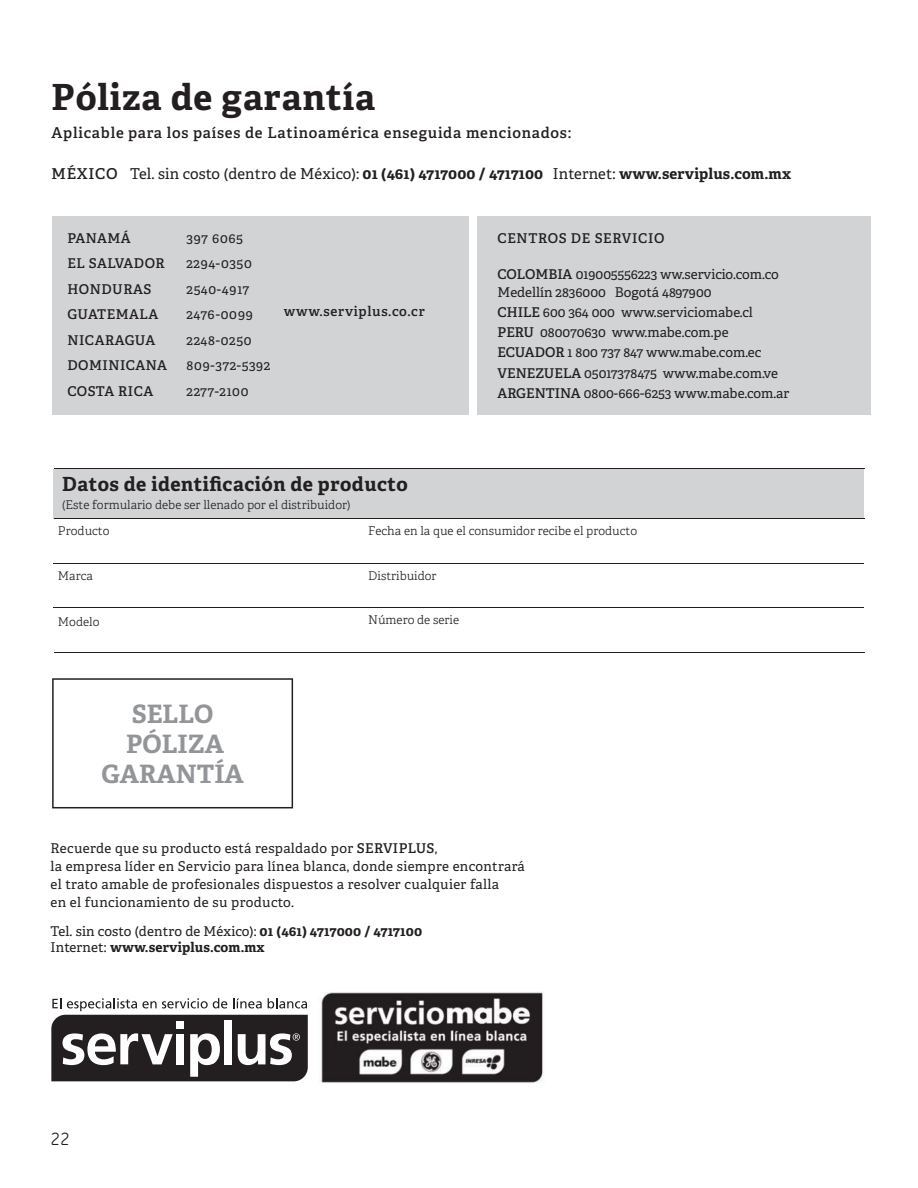
<style>
.page{position:relative;width:918px;height:1188px;background:#fff}
.page>*{position:absolute;margin:0;border:0;box-sizing:border-box;transform-origin:0 0}
.t1{font:700 36px "Adelle";letter-spacing:.025em;color:#231f20}
.t2{font:700 25.35px/30.5px "Adelle";color:#939598;text-align:center}
.t3{font:700 19.5px "Adelle";letter-spacing:.025em;color:#231f20}
.t4{font:18px "GE Inspira";color:#231f20}
.t5{font:700 15px "Adelle";letter-spacing:.01em;color:#231f20}
.t6{font:600 15px "Adelle";letter-spacing:.05em;color:#231f20}
.t7{font:13.5px/20.1px "Adelle";color:#231f20}
.t8{font:13.5px/18px "Adelle";letter-spacing:.025em;color:#231f20}
.t9{font:600 13.5px/25.5px "Adelle";letter-spacing:.035em;color:#231f20}
.t10{font:700 13.5px/16.5px "Adelle";letter-spacing:.01em;color:#231f20}
.t11{font:13.5px/25.5px "Adelle";letter-spacing:.045em;color:#231f20}
.t12{font:300 12px/25.2px "Adelle";color:#231f20}
.s1{font-weight:600}
.s2{font-weight:400}
</style>
<div class="page">
<div style="left:54px;top:469px;width:810px;height:50px;background:#d1d3d4"></div>
<hr style="left:54px;top:468px;width:767px;height:1px;background:#231f20">
<hr style="left:676px;top:468px;width:188px;height:1px;background:#231f20">
<hr style="left:54px;top:518px;width:767px;height:1px;background:#231f20">
<hr style="left:676px;top:518px;width:188px;height:1px;background:#231f20">
<hr style="left:54px;top:563px;width:810px;height:1px;background:#231f20">
<hr style="left:54px;top:608px;width:810px;height:1px;background:#231f20">
<hr style="left:54px;top:652px;width:810px;height:1px;background:#231f20">
<div style="left:52px;top:216px;width:819px;height:199px;background:#d1d3d4"></div>
<img style="left:321px;top:992px;width:223px;height:91px">
<svg style="left:51px;top:998px;width:257px;height:83px"></svg>
<div style="left:469px;top:192px;width:8px;height:228px;background:#fff"></div>
<svg style="left:52px;top:678px;width:241px;height:130px"></svg>
<h1 class="t1" style="left:52px;top:83px;width:325px">Póliza de garantía</h1>
<p class="t6" style="left:52px;top:127px;width:521px">Aplicable para los países de Latinoamérica enseguida mencionados:</p>
<p class="t5" style="left:52px;top:168px;width:741px"><span class="s1">MÉXICO</span> <span class="s2">Tel. sin costo (dentro de México):</span> 01 (461) 4717000 / 4717100 <span class="s2">Internet:</span> www.serviplus.com.mx</p>
<p class="t9" style="left:67px;top:226px;width:101px">PANAMÁ<br>EL SALVADOR<br>HONDURAS<br>GUATEMALA<br>NICARAGUA<br>DOMINICANA<br>COSTA RICA</p>
<p class="t11" style="left:187px;top:226px;width:85px">397 6065<br>2294-0350<br>2540-4917<br>2476-0099<br>2248-0250<br>809-372-5392<br>2277-2100</p>
<p class="t9" style="left:284px;top:300px;width:142px">www.serviplus.co.cr</p>
<p class="t9" style="left:498px;top:227px;width:168px">CENTROS DE SERVICIO</p>
<p class="t7" style="left:498px;top:267px;width:283px;line-height:17.9px"><span class="s1">COLOMBIA</span> 019005556223 ww.servicio.com.co<br>Medellín 2836000 Bogotá 4897900</p>
<p class="t7" style="left:498px;top:303px;width:293px"><span class="s1">CHILE</span> 600 364 000 www.serviciomabe.cl <span class="s1">PERU</span> 080070630 www.mabe.com.pe <span class="s1">ECUADOR</span> 1 800 737 847 www.mabe.com.ec <span class="s1">VENEZUELA</span> 05017378475 www.mabe.com.ve <span class="s1">ARGENTINA</span> 0800-666-6253 www.mabe.com.ar</p>
<h3 class="t3" style="left:62px;top:476px;width:347px">Datos de identificación de producto</h3>
<p class="t12" style="left:58px;top:494px;width:294px;text-indent:4px">(Este formulario debe ser llenado por el distribuidor)<br>Producto</p>
<p class="t12" style="left:368px;top:519px;width:270px">Fecha en la que el consumidor recibe el producto</p>
<p class="t12" style="left:58px;top:565px;width:36px">Marca</p>
<p class="t12" style="left:368px;top:565px;width:70px">Distribuidor</p>
<p class="t12" style="left:58px;top:610px;width:43px">Modelo</p>
<p class="t12" style="left:368px;top:609px;width:93px">Número de serie</p>
<h2 class="t2" style="left:102px;top:700px;width:144px">SELLO<br>PÓLIZA<br>GARANTÍA</h2>
<p class="t8" style="left:50px;top:840px;width:476px">Recuerde que su producto está respaldado por <span class="s1">SERVIPLUS</span>,<br>la empresa líder en Servicio para línea blanca, donde siempre encontrará el trato amable de profesionales dispuestos a resolver cualquier falla<br>en el funcionamiento de su producto.</p>
<p class="t10" style="left:50px;top:924px;width:373px"><span class="s2">Tel. sin costo (dentro de México):</span> 01 (461) 4717000 / 4717100<br><span class="s2">Internet:</span> www.serviplus.com.mx</p>
<h3 class="t4" style="left:50px;top:1131px;width:21px">22</h3>
</div>
